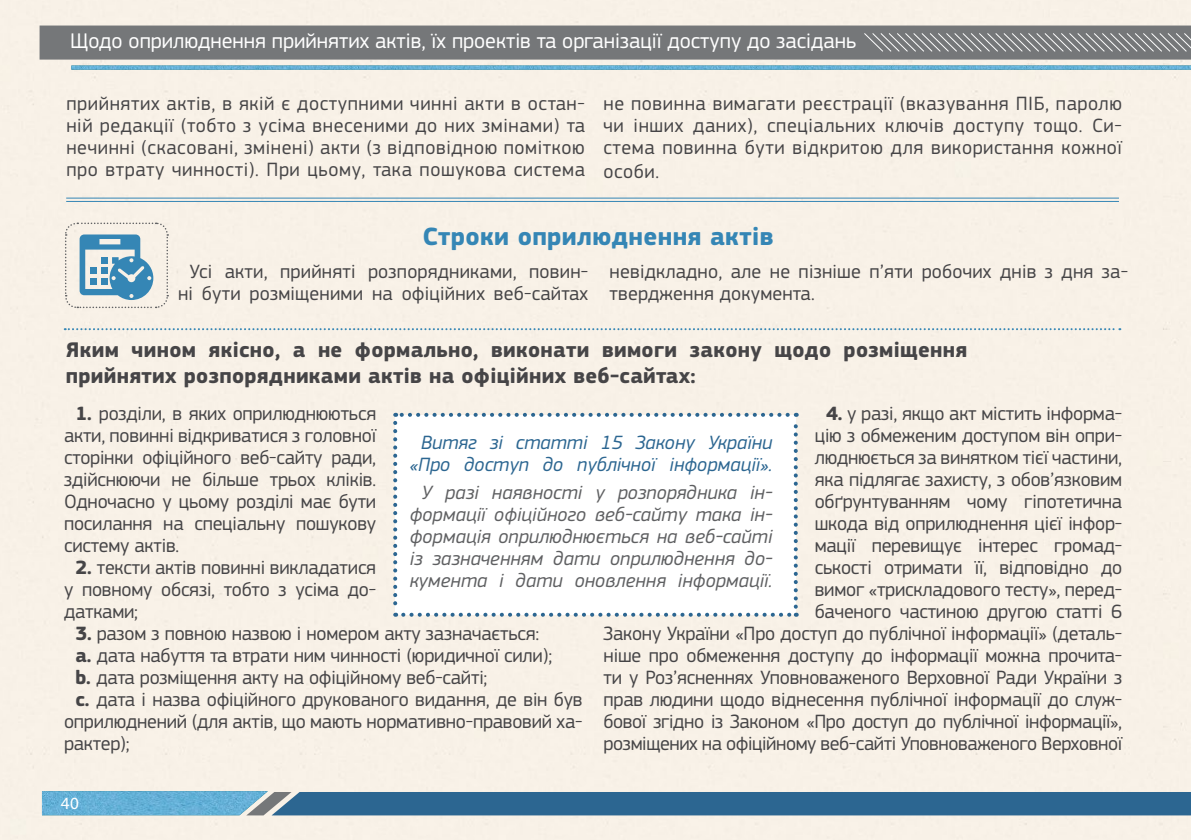
<style>
.page{position:relative;width:1191px;height:840px;background:#fff}
.page>*{position:absolute;margin:0;border:0;box-sizing:border-box;transform-origin:0 0}
.t1{font:700 26px "Amadeus";letter-spacing:.015em;color:#3586b5}
.t2{font:700 22px/26px "Amadeus";letter-spacing:.015em;color:#464547}
.t3{font:22px "Amadeus";color:#fff}
.t4{font:20px/22px "Amadeus";letter-spacing:-.01em;color:#464547;text-align:justify}
.t5{font:italic 20px/22px "Amadeus";color:#5f6062;text-align:center}
.t6{font:20px/22px "Amadeus";letter-spacing:.01em;color:#464547;text-align:center}
.t7{font:italic 20px/22px "Amadeus";color:#2c6691;text-align:center}
.t8{font:17.2px "Myriad Pro";color:#fff}
.s1{font-weight:700}
</style>
<div class="page">
<div style="left:0;top:0;width:1191px;height:839px;background:#f8f1e7"></div>
<div style="left:40px;top:26px;width:1151px;height:34px;background:#757779"></div>
<img style="left:71px;top:66px;width:1120px;height:4px">
<svg style="left:42px;top:789px;width:1149px;height:27px;background:#5185a7"></svg>
<svg style="left:864px;top:33px;width:327px;height:19px"></svg>
<div style="left:395px;top:414px;width:400px;height:200px;background:#fff"></div>
<svg style="left:393px;top:422px;width:4px;height:194px"></svg>
<svg style="left:403px;top:612px;width:393px;height:4px"></svg>
<svg style="left:793px;top:412px;width:4px;height:194px"></svg>
<svg style="left:395px;top:412px;width:392px;height:4px;background:#b5c5cd"></svg>
<hr style="left:66px;top:198px;width:1053px;height:1px;background:#3586b5">
<hr style="left:66px;top:201px;width:1053px;height:1px;background:#3586b5">
<svg style="left:64px;top:222px;width:105px;height:87px;background:#b6cbd4"></svg>
<svg style="left:65px;top:328px;width:1055px;height:2px;background:#b1cad4"></svg>
<p class="t3" style="left:70px;top:28px;width:787px">Щодо оприлюднення прийнятих актів, їх проектів та організації доступу до засідань</p>
<p class="t4" style="left:66px;top:92px;width:520px">прийнятих актів, в якій є доступними чинні акти в остан&shy;ній редакції (тобто з усіма внесеними до них змінами) та нечинні (скасовані, змінені) акти (з відповідною поміткою про втрату чинності). При цьому, така пошукова система</p>
<p class="t4" style="left:603px;top:92px;width:520px">не повинна вимагати реєстрації (вказування ПІБ, паролю чи інших даних), спеціальних ключів доступу тощо. Си&shy;стема повинна бути відкритою для використання кожної</p>
<p class="t4" style="left:603px;top:160px;width:57px">особи.</p>
<h1 class="t1" style="left:422px;top:221px;width:353px">Строки оприлюднення актів</h1>
<p class="t6" style="left:178px;top:260px;width:412px">Усі акти, прийняті розпорядниками, повин&shy;ні бути розміщеними на офіційних веб-сайтах</p>
<p class="t6" style="left:609px;top:260px;width:520px;text-align:left">невідкладно, але не пізніше п’яти робочих днів з дня за&shy;твердження документа.</p>
<p class="t2" style="left:66px;top:337px;width:903px">Яким чином якісно, а не формально, виконати вимоги закону щодо розміщення прийнятих розпорядниками актів на офіційних веб-сайтах:</p>
<p class="t4" style="left:64px;top:402px;width:314px;text-indent:11px"><span class="s1">1.</span> розділи, в яких оприлюднюються акти, повинні відкриватися з головної сторінки офіційного веб-сайту ради, здійснюючи не більше трьох кліків.<br>Одночасно у цьому розділі має бути посилання на спеціальну пошукову систему актів.</p>
<p class="t4" style="left:64px;top:556px;width:314px;text-indent:11px"><span class="s1">2.</span> тексти актів повинні викладатися у повному обсязі, тобто з усіма до&shy;датками;</p>
<p class="t4" style="left:75px;top:622px;width:465px"><span class="s1">3.</span> разом з повною назвою і номером акту зазначається:</p>
<p class="t4" style="left:75px;top:644px;width:478px"><span class="s1">a.</span> дата набуття та втрати ним чинності (юридичної сили);</p>
<p class="t4" style="left:75px;top:666px;width:413px"><span class="s1">b.</span> дата розміщення акту на офіційному веб-сайті;</p>
<p class="t4" style="left:75px;top:688px;width:509px"><span class="s1">c.</span> дата і назва офіційного друкованого видання, де він був</p>
<p class="t4" style="left:64px;top:710px;width:520px">оприлюднений (для актів, що мають нормативно-правовий ха-</p>
<p class="t4" style="left:64px;top:732px;width:67px">рактер);</p>
<p class="t4" style="left:603px;top:402px;width:520px;text-align:right"><span class="s1">4.</span> у разі, якщо акт містить інформа-<br>цію з обмеженим доступом він опри-<br>люднюється за винятком тієї частини,<br>яка підлягає захисту, з обов’язковим<br>обґрунтуванням чому гіпотетична<br>шкода від оприлюднення цієї інфор-<br>мації перевищує інтерес громад-<br>ськості отримати її, відповідно до<br>вимог «трискладового тесту», перед-<br>баченого частиною другою статті 6<br>Закону України «Про доступ до публічної інформації» (деталь&shy;ніше про обмеження доступу до інформації можна прочита&shy;ти у Роз’ясненнях Уповноваженого Верховної Ради України з прав людини щодо віднесення публічної інформації до служ&shy;бової згідно із Законом «Про доступ до публічної інформації», розміщених на офіційному веб-сайті Уповноваженого Верховної</p>
<p class="t7" style="left:410px;top:431px;width:364px">Витяг зі статті 15 Закону України «Про доступ до публічної інформації».</p>
<p class="t5" style="left:410px;top:481px;width:364px">У разі наявності у розпорядника ін&shy;формації офіційного веб-сайту така ін&shy;формація оприлюднюється на веб-сайті із зазначенням дати оприлюднення до&shy;кумента і дати оновлення інформації.</p>
<p class="t8" style="left:61px;top:791px;width:19px">40</p>
</div>
